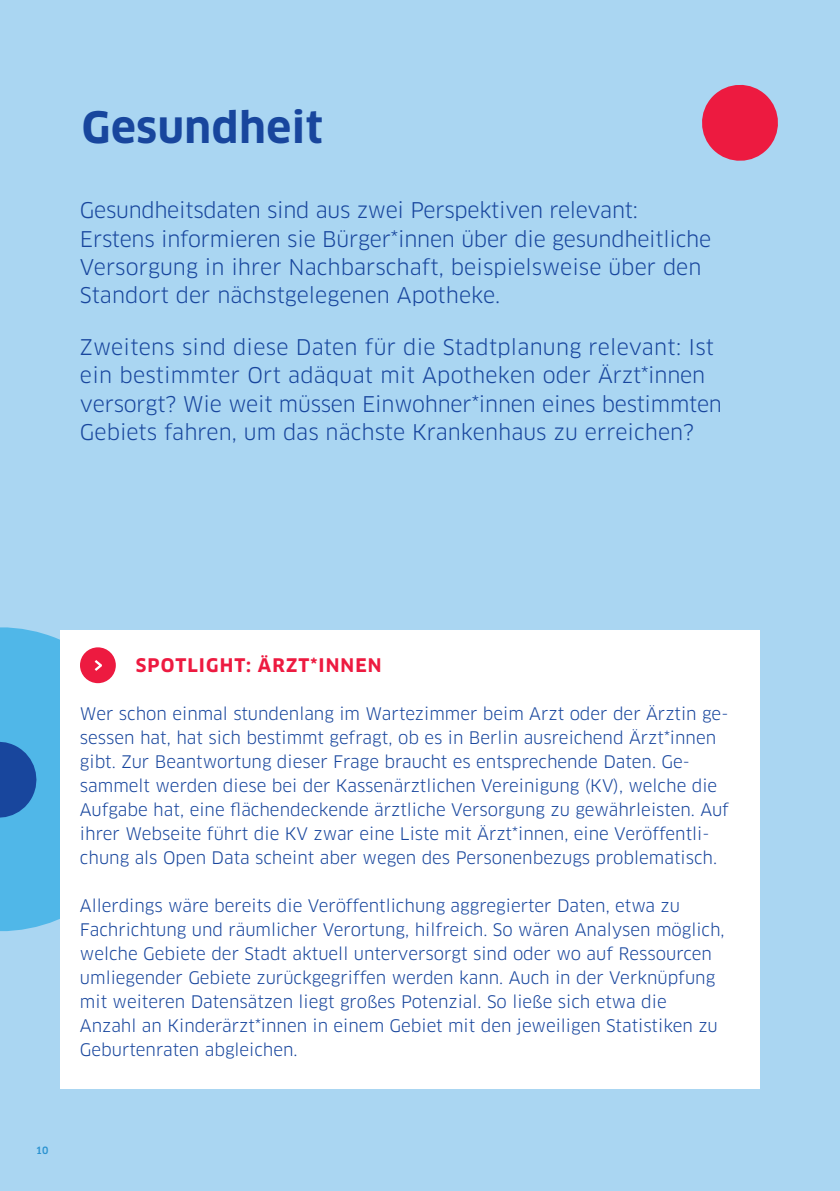
<style>
.page{position:relative;width:840px;height:1191px;background:#fff}
.page>*{position:absolute;margin:0;border:0;box-sizing:border-box;transform-origin:0 0}
.t1{font:700 42.2px "Clan Pro";letter-spacing:.01em;color:#18469d}
.t2{font:21.2px/28.2px "Clan Pro";color:#18469d}
.t3{font:700 18.4px "Clan Pro";letter-spacing:.06em;color:#ed1a40}
.t4{font:17px/24px "Clan Pro";color:#18469d}
.t5{font:500 9.8px "Clan Pro";color:#2a92d0}
</style>
<div class="page">
<div style="left:0;top:0;width:839px;height:1191px;background:#aad6f2"></div>
<div style="left:0;top:627px;width:60px;height:305px;background:#50b7e8"></div>
<svg style="left:0;top:736px;width:42px;height:87px;background:#2f74bc"></svg>
<svg style="left:702px;top:84px;width:76px;height:77px"></svg>
<div style="left:60px;top:630px;width:699px;height:459px;background:#fff"></div>
<div style="left:80px;top:647px;width:36px;height:36px;background:#ed1a40;border-radius:50%"></div>
<svg style="left:95px;top:660px;width:7px;height:11px"></svg>
<h1 class="t1" style="left:82px;top:103px;width:242px">Gesundheit</h1>
<p class="t2" style="left:80px;top:196px;width:632px">Gesundheitsdaten sind aus zwei Perspektiven relevant:<br>Erstens informieren sie Bürger*innen über die gesundheitliche Versorgung in ihrer Nachbarschaft, beispielsweise über den Standort der nächstgelegenen Apotheke.</p>
<p class="t2" style="left:80px;top:333px;width:643px">Zweitens sind diese Daten für die Stadtplanung relevant: Ist ein bestimmter Ort adäquat mit Apotheken oder Ärzt*innen versorgt? Wie weit müssen Einwohner*innen eines bestimmten Gebiets fahren, um das nächste Krankenhaus zu erreichen?</p>
<p class="t3" style="left:136px;top:655px;width:247px">SPOTLIGHT: ÄRZT*INNEN</p>
<p class="t4" style="left:80px;top:702px;width:650px">Wer schon einmal stundenlang im Wartezimmer beim Arzt oder der Ärztin ge&shy;sessen hat, hat sich bestimmt gefragt, ob es in Berlin ausreichend Ärzt*innen gibt. Zur Beantwortung dieser Frage braucht es entsprechende Daten. Ge&shy;sammelt werden diese bei der Kassenärztlichen Vereinigung (KV), welche die Aufgabe hat, eine flächendeckende ärztliche Versorgung zu gewährleisten. Auf ihrer Webseite führt die KV zwar eine Liste mit Ärzt*innen, eine Veröffentli&shy;chung als Open Data scheint aber wegen des Personenbezugs problematisch.</p>
<p class="t4" style="left:80px;top:894px;width:646px">Allerdings wäre bereits die Veröffentlichung aggregierter Daten, etwa zu Fachrichtung und räumlicher Verortung, hilfreich. So wären Analysen möglich, welche Gebiete der Stadt aktuell unterversorgt sind oder wo auf Ressourcen umliegender Gebiete zurückgegriffen werden kann. Auch in der Verknüpfung mit weiteren Datensätzen liegt großes Potenzial. So ließe sich etwa die Anzahl an Kinderärzt*innen in einem Gebiet mit den jeweiligen Statistiken zu Geburtenraten abgleichen.</p>
<p class="t5" style="left:36px;top:1144px;width:14px">10</p>
</div>
